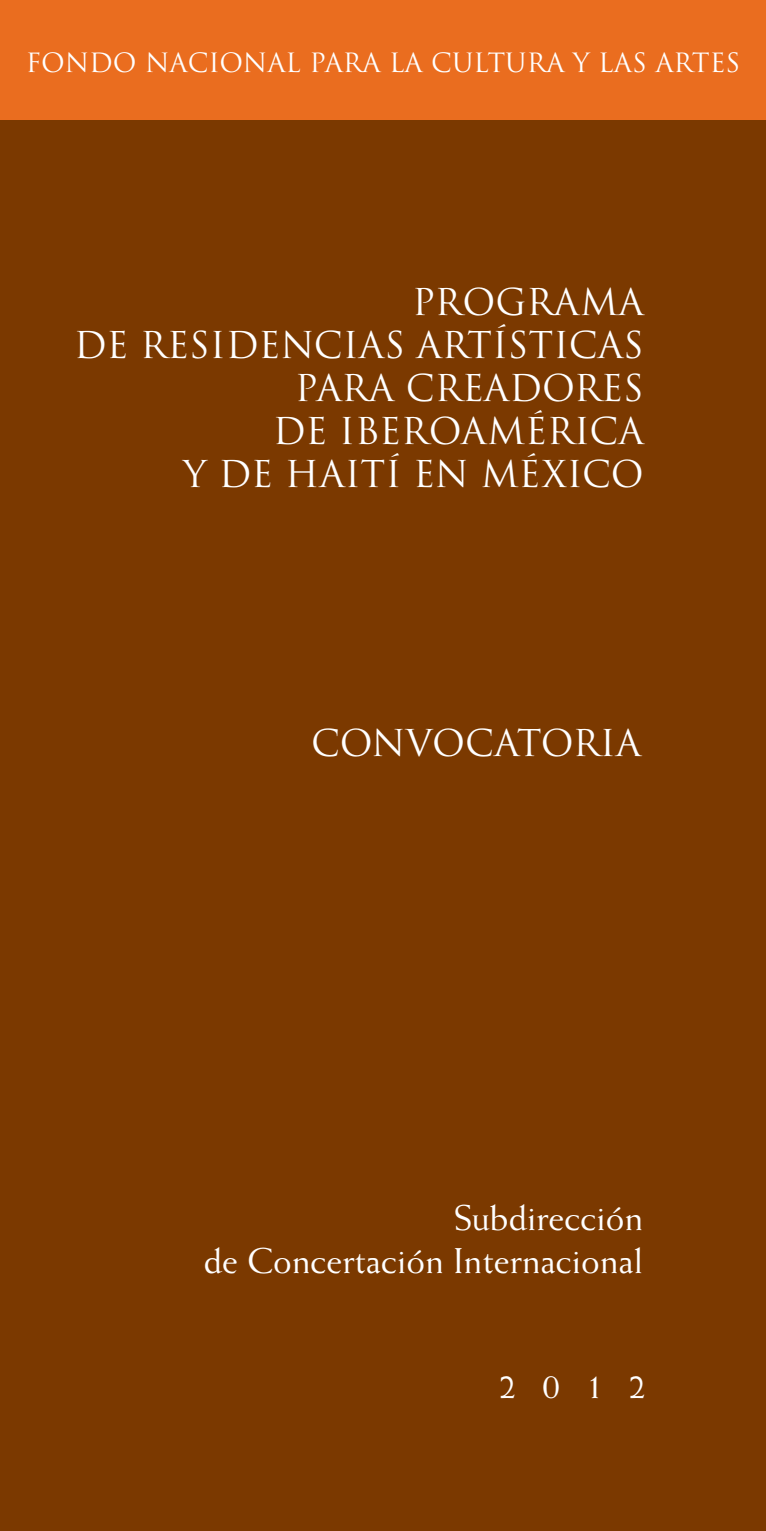
<style>
.page{position:relative;width:766px;height:1531px;background:#fff}
.page>*{position:absolute;margin:0;border:0;box-sizing:border-box;transform-origin:0 0}
.t1{font:36px/43.2px "Trajan Pro";color:#fff;text-align:right}
.t2{font:36px/43.2px "Weiss";color:#fff;text-align:right}
.t3{font:25.88px "Trajan";color:#fff}
</style>
<div class="page">
<div style="left:0;top:0;width:765px;height:1531px;background:#7b3900"></div>
<div style="left:0;top:0;width:765px;height:120px;background:#ea6d1f"></div>
<p class="t3" style="left:26px;top:47px;width:715px">FONDO NACIONAL PARA LA CULTURA Y LAS ARTES</p>
<p class="t1" style="left:74px;top:280px;width:571px">PROGRAMA<br>DE RESIDENCIAS ARTÍSTICAS<br>PARA CREADORES<br>DE IBEROAMÉRICA<br>Y DE HAITÍ EN MÉXICO</p>
<p class="t1" style="left:311px;top:721px;width:331px">CONVOCATORIA</p>
<p class="t2" style="left:203px;top:1195px;width:441px">Subdirección<br>de Concertación Internacional</p>
<p class="t2" style="left:498px;top:1363px;width:149px">2012</p>
</div>
